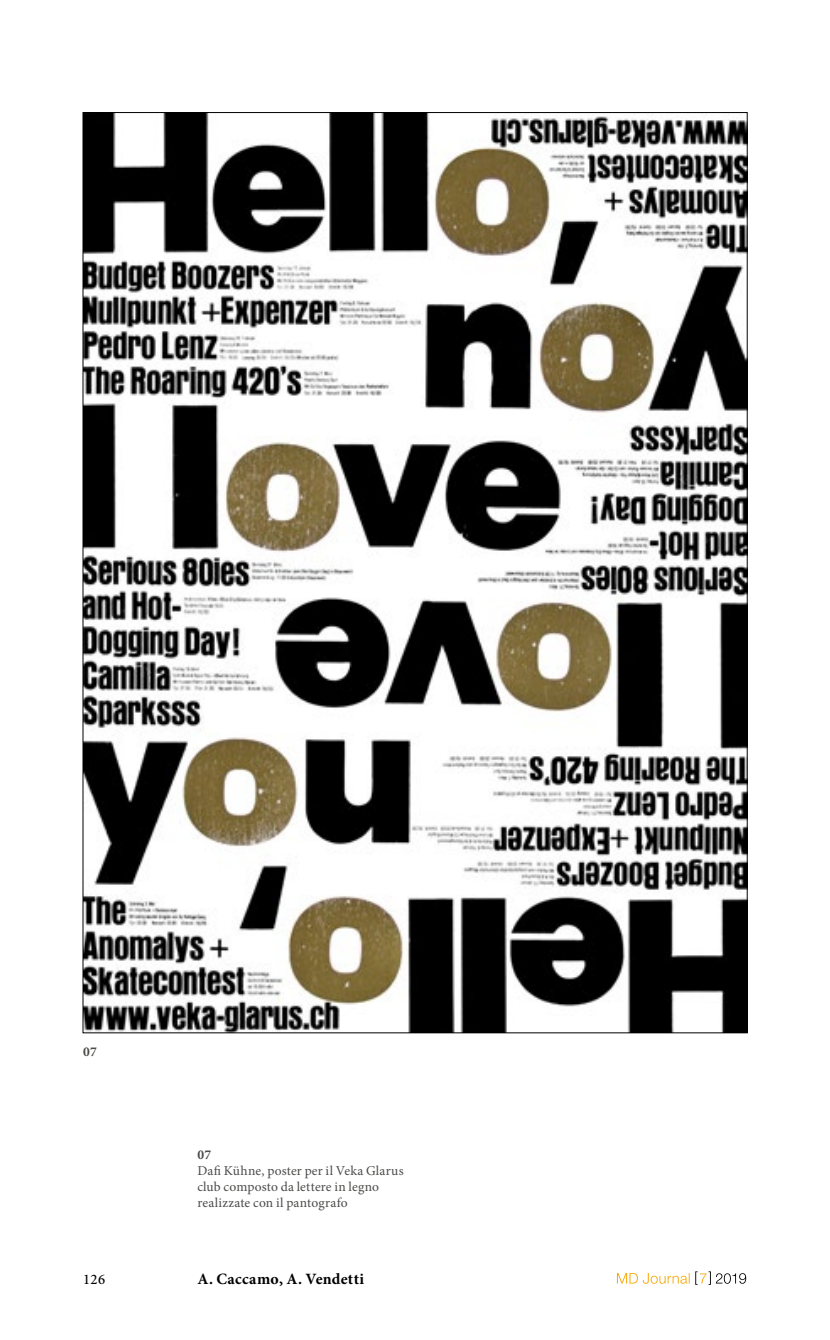
<style>
.page{position:relative;width:830px;height:1340px;background:#fff}
.page>*{position:absolute;margin:0;border:0;box-sizing:border-box;transform-origin:0 0}
.t1{font:700 15.75px "Minion Pro";letter-spacing:.02em;color:#000}
.t2{font:500 14.62px "Minion Pro";color:#000}
.t3{font:13.5px/15.8px "Minion Pro";letter-spacing:.015em;color:#4a4a49}
.t4{font:700 13.5px "Minion Pro";color:#4a4a49}
</style>
<div class="page">
<svg style="left:616px;top:1273px;width:73px;height:10px"></svg>
<svg style="left:695px;top:1271px;width:50px;height:13px"></svg>
<img style="left:85px;top:114px;width:660px;height:917px">
<p class="t4" style="left:83px;top:1042px;width:15px">07</p>
<p class="t4" style="left:197px;top:1145px;width:15px">07</p>
<p class="t3" style="left:197px;top:1162px;width:208px">Dafi Kühne, poster per il Veka Glarus club composto da lettere in legno realizzate con il pantografo</p>
<p class="t2" style="left:83px;top:1268px;width:24px">126</p>
<p class="t1" style="left:197px;top:1267px;width:168px">A. Caccamo, A. Vendetti</p>
</div>
